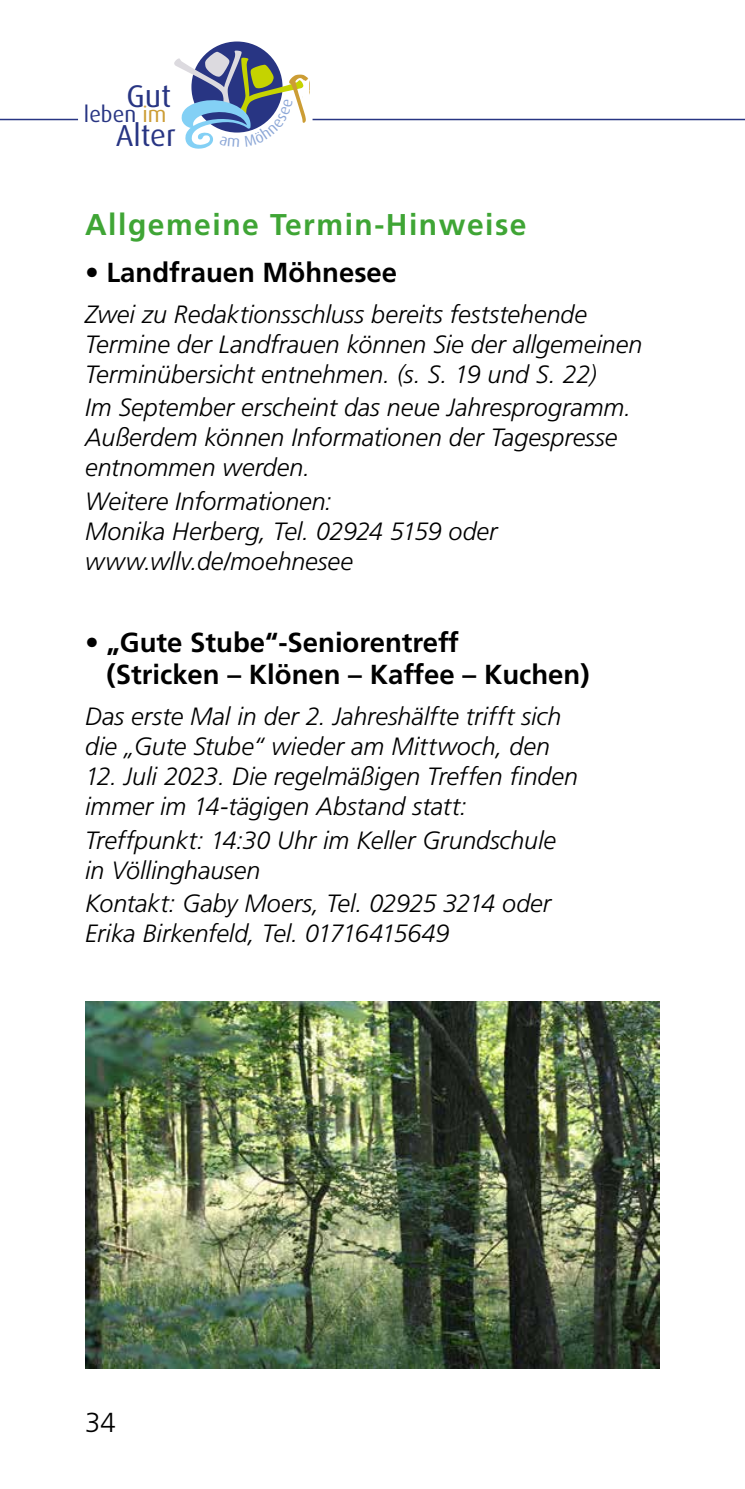
<style>
.page{position:relative;width:745px;height:1489px;background:#fff}
.page>*{position:absolute;margin:0;border:0;box-sizing:border-box;transform-origin:0 0}
.t1{font:31.25px "Dax";color:#283583}
.t2{font:30.25px "Dax";color:#283583}
.t3{font:700 30px "Frutiger LT Std";letter-spacing:.05em;color:#3fa535}
.t4{font:700 27.5px/32.5px "Frutiger LT Std";color:#000}
.t5{font:300 27.5px "Frutiger LT Std";color:#000}
.t6{font:italic 300 25px/30px "Frutiger LT Std";color:#000}
.t7{font:22.25px "Dax";color:#283583}
.s1{color:#cc9d35}
.s2{font-weight:300}
</style>
<div class="page">
<svg style="left:191px;top:41px;width:91px;height:91px"></svg>
<hr style="left:0;top:119px;width:78px;height:1px;background:#283583">
<hr style="left:312px;top:119px;width:432px;height:1px;background:#283583">
<img style="left:85px;top:1001px;width:574px;height:367px">
<svg style="left:191px;top:47px;width:129px;height:86px"></svg>
<p class="t1" style="left:126px;top:78px;width:46px">Gut</p>
<p class="t7" style="left:84px;top:102px;width:84px">leben <span class="s1">im</span></p>
<p class="t2" style="left:116px;top:118px;width:62px">Alter</p>
<p class="t3" style="left:85px;top:207px;width:442px">Allgemeine Termin-Hinweise</p>
<p class="t4" style="left:85px;top:256px;width:313px"><span class="s2">•</span> Landfrauen Möhnesee</p>
<p class="t6" style="left:85px;top:299px;width:558px">Zwei zu Redaktionsschluss bereits feststehende<br>Termine der Landfrauen können Sie der allgemeinen<br>Terminübersicht entnehmen. (s. S. 19 und S. 22)</p>
<p class="t6" style="left:85px;top:393px;width:547px">Im September erscheint das neue Jahresprogramm.<br>Außerdem können Informationen der Tagespresse entnommen werden.</p>
<p class="t6" style="left:85px;top:486px;width:413px">Weitere Informationen:<br>Monika Herberg, Tel. 02924 5159 oder www.wllv.de/moehnesee</p>
<p class="t4" style="left:106px;top:626px;width:484px;text-indent:-21px"><span class="s2">•</span> „Gute Stube“-Seniorentreff<br>(Stricken – Klönen – Kaffee – Kuchen)</p>
<p class="t6" style="left:85px;top:701px;width:477px">Das erste Mal in der 2. Jahreshälfte trifft sich die „Gute Stube“ wieder am Mittwoch, den</p>
<p class="t6" style="left:85px;top:761px;width:494px">12. Juli 2023. Die regelmäßigen Treffen finden immer im 14-tägigen Abstand statt:</p>
<p class="t6" style="left:85px;top:825px;width:472px">Treffpunkt: 14:30 Uhr im Keller Grundschule in Völlinghausen</p>
<p class="t6" style="left:85px;top:888px;width:467px">Kontakt: Gaby Moers, Tel. 02925 3214 oder<br>Erika Birkenfeld, Tel. 01716415649</p>
<p class="t5" style="left:85px;top:1406px;width:32px">34</p>
</div>
